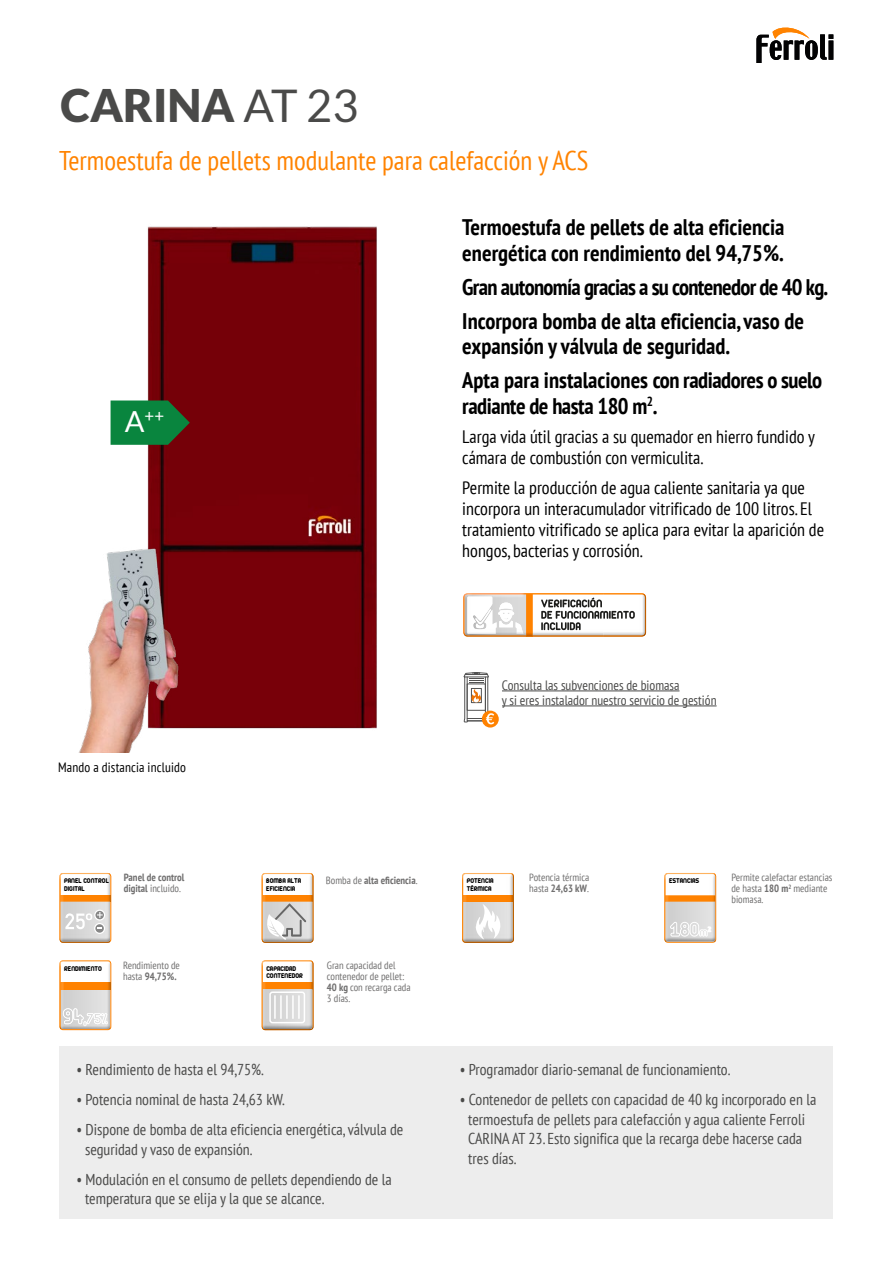
<style>
.page{position:relative;width:893px;height:1263px;background:#fff}
.page>*{position:absolute;margin:0;border:0;box-sizing:border-box;transform-origin:0 0}
.Titulo{font:900 45px "Lato";color:#4a4a49}
.Titulo-2{font:condensed 27px "PT Sans";color:#ff8300}
.Entradilla{font:700 condensed 22.5px/25.5px "PT Sans";color:#000}
.Entradilla-2{font:700 condensed 22.5px/25.5px "PT Sans";letter-spacing:-.02em;color:#000}
.Entradilla-3{font:700 condensed 22.5px "PT Sans";letter-spacing:-.03em;color:#000}
.Entradilla-4{font:condensed 18px/21px "PT Sans";color:#000}
.Titulo-3{font:16.95px "Lato";color:#fff}
.t1{font:condensed 15.75px/19.5px "PT Sans";color:#4a4a49}
.TEXTO_GENERAL{font:condensed 13.5px "PT Sans";color:#4a4a49}
.Entradilla-5{font:condensed 13.5px "PT Sans";letter-spacing:.01em;color:#000}
.Texto_sellos{font:condensed 10.5px/11.2px "PT Sans";color:#706f6f}
.Texto_sellos-2{font:700 condensed 10.5px/11.2px "PT Sans";color:#706f6f}
.t2{font:7.5px/7.5px "z Arista";color:#000}
.s1{font-weight:400}
.s2{font-size:28.95px}
.s3{font-weight:700}
</style>
<div class="page">
<svg style="left:756px;top:28px;width:77px;height:34px"></svg>
<img style="left:110px;top:226px;width:267px;height:503px">
<svg style="left:111px;top:400px;width:79px;height:45px;background:#1a7237"></svg>
<div style="left:60px;top:1046px;width:773px;height:173px;background:#ededed"></div>
<img style="left:78px;top:542px;width:105px;height:211px">
<img style="left:262px;top:960px;width:51px;height:70px">
<div style="left:269px;top:991px;width:36px;height:32px;border:2px solid #fff;border-radius:2px"></div>
<hr style="left:298px;top:996px;width:2px;height:22px;background:#fff">
<hr style="left:292px;top:996px;width:2px;height:22px;background:#fff">
<hr style="left:286px;top:996px;width:2px;height:22px;background:#fff">
<hr style="left:280px;top:996px;width:2px;height:22px;background:#fff">
<hr style="left:274px;top:996px;width:2px;height:22px;background:#fff">
<svg style="left:462px;top:873px;width:52px;height:70px"></svg>
<svg style="left:262px;top:873px;width:51px;height:70px"></svg>
<svg style="left:60px;top:960px;width:51px;height:70px"></svg>
<svg style="left:664px;top:873px;width:52px;height:70px"></svg>
<img style="left:465px;top:636px;width:179px;height:1px">
<svg style="left:463px;top:593px;width:183px;height:43px"></svg>
<img style="left:475px;top:609px;width:16px;height:15px">
<svg style="left:60px;top:873px;width:51px;height:70px"></svg>
<hr style="left:502px;top:690px;width:177px;height:1px;background:#4a4a49">
<hr style="left:502px;top:705px;width:215px;height:1px;background:#4a4a49">
<svg style="left:482px;top:711px;width:17px;height:16px"></svg>
<svg style="left:463px;top:672px;width:31px;height:52px"></svg>
<p class="Titulo" style="left:60px;top:79px;width:299px">CARINA <span class="s1">AT 23</span></p>
<p class="Titulo-2" style="left:59px;top:143px;width:531px">Termoestufa de pellets modulante para calefacción y ACS</p>
<p class="Titulo-3" style="left:125px;top:407px;width:41px"><span class="s2">A</span>++</p>
<p class="Entradilla" style="left:462px;top:214px;width:324px">Termoestufa de pellets de alta eficiencia energética con rendimiento del 94,75%.</p>
<p class="Entradilla-3" style="left:462px;top:272px;width:367px">Gran autonomía gracias a su contenedor de 40 kg.</p>
<p class="Entradilla" style="left:462px;top:307px;width:343px">Incorpora bomba de alta eficiencia, vaso de expansión y válvula de seguridad.</p>
<p class="Entradilla-2" style="left:462px;top:367px;width:361px">Apta para instalaciones con radiadores o suelo radiante de hasta 180 m<sup>2</sup>.</p>
<p class="Entradilla-4" style="left:462px;top:426px;width:354px">Larga vida útil gracias a su quemador en hierro fundido y cámara de combustión con vermiculita.</p>
<p class="Entradilla-4" style="left:462px;top:476px;width:363px">Permite la producción de agua caliente sanitaria ya que incorpora un interacumulador vitrificado de 100 litros. El tratamiento vitrificado se aplica para evitar la aparición de hongos, bacterias y corrosión.</p>
<p class="Entradilla-5" style="left:58px;top:758px;width:129px">Mando a distancia incluido</p>
<p class="t2" style="left:64px;top:877px;width:46px">PANEL CONTROL<br>DIGITAL</p>
<p class="Texto_sellos-2" style="left:124px;top:871px;width:62px">Panel de control digital <span class="s1">incluido.</span></p>
<p class="Texto_sellos-2" style="left:326px;top:874px;width:93px"><span class="s1">Bomba de</span> alta eficiencia<span class="s1">.</span></p>
<p class="t2" style="left:266px;top:877px;width:36px">BOMBA ALTA<br>EFICIENCIA</p>
<p class="t2" style="left:64px;top:964px;width:39px">RENDIMIENTO</p>
<p class="Texto_sellos" style="left:123px;top:959px;width:58px">Rendimiento de hasta <span class="s3">94,75%.</span></p>
<p class="Texto_sellos" style="left:327px;top:959px;width:79px">Gran capacidad del contenedor de pellet:</p>
<p class="Texto_sellos" style="left:327px;top:981px;width:85px"><span class="s3">40 kg</span> con recarga cada<br>3 días.</p>
<p class="t2" style="left:266px;top:964px;width:38px">CAPACIDAD<br>CONTENEDOR</p>
<p class="t1" style="left:77px;top:1059px;width:189px">• Rendimiento de hasta el 94,75%.</p>
<p class="t1" style="left:77px;top:1089px;width:209px">• Potencia nominal de hasta 24,63 kW.</p>
<p class="t1" style="left:85px;top:1119px;width:320px;text-indent:-9px">• Dispone de bomba de alta eficiencia energética, válvula de seguridad y vaso de expansión.</p>
<p class="t1" style="left:85px;top:1169px;width:308px;text-indent:-9px">• Modulación en el consumo de pellets dependiendo de la temperatura que se elija y la que se alcance.</p>
<p class="TEXTO_GENERAL" style="left:502px;top:676px;width:179px">Consulta las subvenciones de biomasa</p>
<p class="TEXTO_GENERAL" style="left:502px;top:691px;width:216px">y si eres instalador nuestro servicio de gestión</p>
<p class="t2" style="left:467px;top:877px;width:28px">POTENCIA<br>TÉRMICA</p>
<p class="Texto_sellos" style="left:529px;top:871px;width:62px">Potencia térmica</p>
<p class="Texto_sellos-2" style="left:529px;top:882px;width:61px"><span class="s1">hasta</span> 24,63 kW<span class="s1">.</span></p>
<p class="Texto_sellos" style="left:731px;top:871px;width:103px">Permite calefactar estancias de hasta <span class="s3">180 m</span><sup>2</sup> mediante biomasa.</p>
<p class="t2" style="left:669px;top:877px;width:32px">ESTANCIAS</p>
<p class="t1" style="left:460px;top:1059px;width:272px">• Programador diario-semanal de funcionamiento.</p>
<p class="t1" style="left:468px;top:1089px;width:350px;text-indent:-9px">• Contenedor de pellets con capacidad de 40 kg incorporado en la termoestufa de pellets para calefacción y agua caliente Ferroli CARINA AT 23. Esto significa que la recarga debe hacerse cada tres días.</p>
</div>
